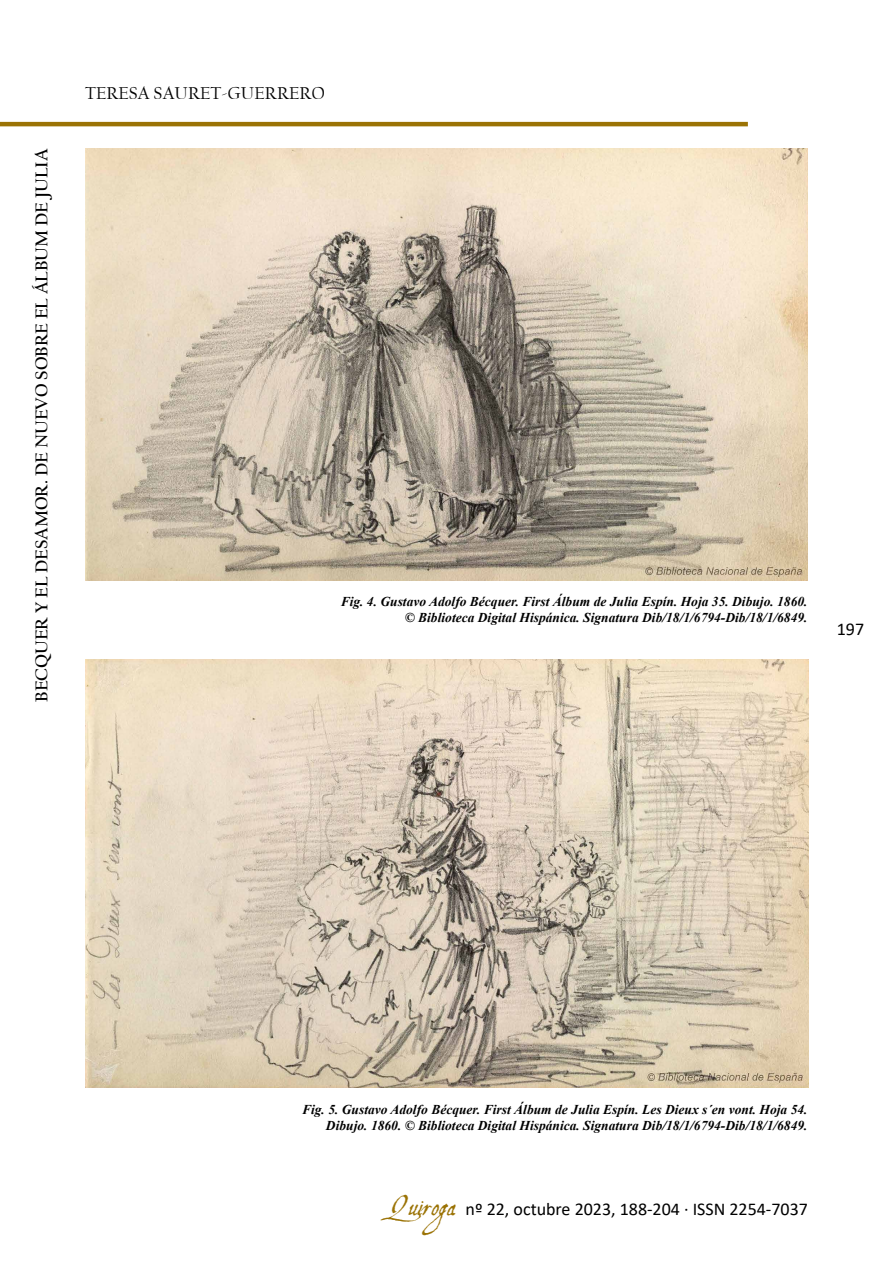
<style>
.page{position:relative;width:893px;height:1263px;background:#fff}
.page>*{position:absolute;margin:0;border:0;box-sizing:border-box;transform-origin:0 0}
.t1{font:18px "Calibri";color:#000}
.t2{font:700 18px "Californian FB";color:#000}
.t3{font:18px "Californian FB";color:#000}
.t4{font:italic 700 13.5px/16.2px "Times New Roman";color:#000;text-align:right}
.s1{font-family:"Aquiline";font-size:27px;color:#9b7305}
</style>
<div class="page">
<hr style="left:0;top:122px;width:748px;height:4px;background:#9b7305">
<img style="left:85px;top:149px;width:723px;height:431px">
<img style="left:85px;top:660px;width:723px;height:427px">
<h1 class="t2" style="left:31px;top:701px;width:554px;rotate:-90deg">Becquer Y El Desamor. De Nuevo Sobre El Álbum De Julia</h1>
<h1 class="t3" style="left:85px;top:83px;width:12px">TERESA</h1>
<h1 class="t3" style="left:154px;top:83px;width:114px">SAURET-GUERRER</h1>
<h1 class="t3" style="left:312px;top:83px;width:14px">O</h1>
<p class="t4" style="left:341px;top:593px;width:468px">Fig. 4. Gustavo Adolfo Bécquer. First Álbum de Julia Espín. Hoja 35. Dibujo. 1860. © Biblioteca Digital Hispánica. Signatura Dib/18/1/6794-Dib/18/1/6849.</p>
<h1 class="t1" style="left:837px;top:616px;width:29px">197</h1>
<p class="t4" style="left:302px;top:1100px;width:507px">Fig. 5. Gustavo Adolfo Bécquer. First Álbum de Julia Espín. Les Dieux s´en vont. Hoja 54.<br>Dibujo. 1860. © Biblioteca Digital Hispánica. Signatura Dib/18/1/6794-Dib/18/1/6849.</p>
<h1 class="t1" style="left:389px;top:1197px;width:420px"><span class="s1">Quiroga</span> nº 22, octubre 2023, 188-204 · ISSN 2254-7037</h1>
</div>
